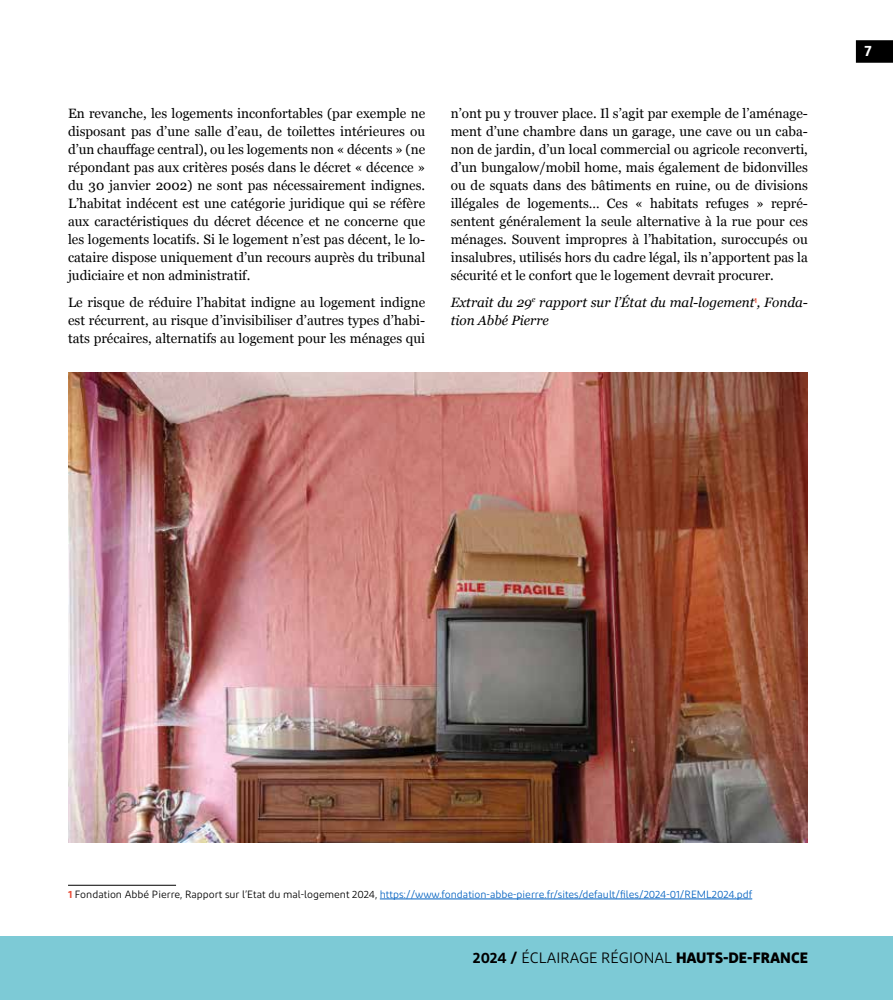
<style>
.page{position:relative;width:893px;height:1000px;background:#fff}
.page>*{position:absolute;margin:0;border:0;box-sizing:border-box;transform-origin:0 0}
.t1{font:15px "Diodrum";color:#000}
.t2{font:600 15px "Diodrum";color:#fff}
.t3{font:13.5px/18px "Georgia";color:#000;text-align:justify}
.t4{font:italic 13.5px/18px "Georgia";color:#000}
.t5{font:10.5px "Diodrum";color:#0563c1}
.s1{font-weight:600;color:#e94d38}
.s2{color:#000}
.s3{font-weight:600}
.s4{font-weight:700}
</style>
<div class="page">
<div style="left:0;top:936px;width:893px;height:63px;background:#7dcad6"></div>
<div style="left:856px;top:40px;width:37px;height:23px;background:#000"></div>
<hr style="left:68px;top:884px;width:108px;height:1px;background:#000">
<hr style="left:380px;top:898px;width:372px;height:1px;background:#0563c1">
<img style="left:68px;top:372px;width:740px;height:469px">
<p class="t3" style="left:68px;top:104px;width:359px">En revanche, les logements inconfortables (par exemple ne disposant pas d’une salle d’eau, de toilettes intérieures ou d’un chauffage central), ou les logements non « décents » (ne répondant pas aux critères posés dans le décret « décence » du 30 janvier 2002) ne sont pas nécessairement indignes.<br>L’habitat indécent est une catégorie juridique qui se réfère aux caractéristiques du décret décence et ne concerne que les logements locatifs. Si le logement n’est pas décent, le lo&shy;cataire dispose uniquement d’un recours auprès du tribunal judiciaire et non administratif.</p>
<p class="t3" style="left:68px;top:292px;width:359px">Le risque de réduire l’habitat indigne au logement indigne est récurrent, au risque d’invisibiliser d’autres types d’habi&shy;tats précaires, alternatifs au logement pour les ménages qui</p>
<p class="t3" style="left:451px;top:104px;width:359px">n’ont pu y trouver place. Il s’agit par exemple de l’aménage&shy;ment d’une chambre dans un garage, une cave ou un caba&shy;non de jardin, d’un local commercial ou agricole reconverti, d’un bungalow/mobil home, mais également de bidonvilles ou de squats dans des bâtiments en ruine, ou de divisions illégales de logements… Ces « habitats refuges » repré&shy;sentent généralement la seule alternative à la rue pour ces ménages. Souvent impropres à l’habitation, suroccupés ou insalubres, utilisés hors du cadre légal, ils n’apportent pas la sécurité et le confort que le logement devrait procurer.</p>
<p class="t4" style="left:451px;top:293px;width:359px">Extrait du 29<sup>e</sup> rapport sur l’État du mal-logement<sup>1</sup>, Fonda&shy;tion Abbé Pierre</p>
<p class="t2" style="left:864px;top:41px;width:9px">7</p>
<p class="t5" style="left:68px;top:887px;width:686px"><span class="s1">1</span> <span class="s2">Fondation Abbé Pierre, Rapport sur l’Etat du mal-logement 2024,</span> https://www.fondation-abbe-pierre.fr/sites/default/files/2024-01/REML2024.pdf</p>
<p class="t1" style="left:473px;top:948px;width:337px"><span class="s3">2024 /</span> ÉCLAIRAGE RÉGIONAL <span class="s4">HAUTS-DE-FRANCE</span></p>
</div>
